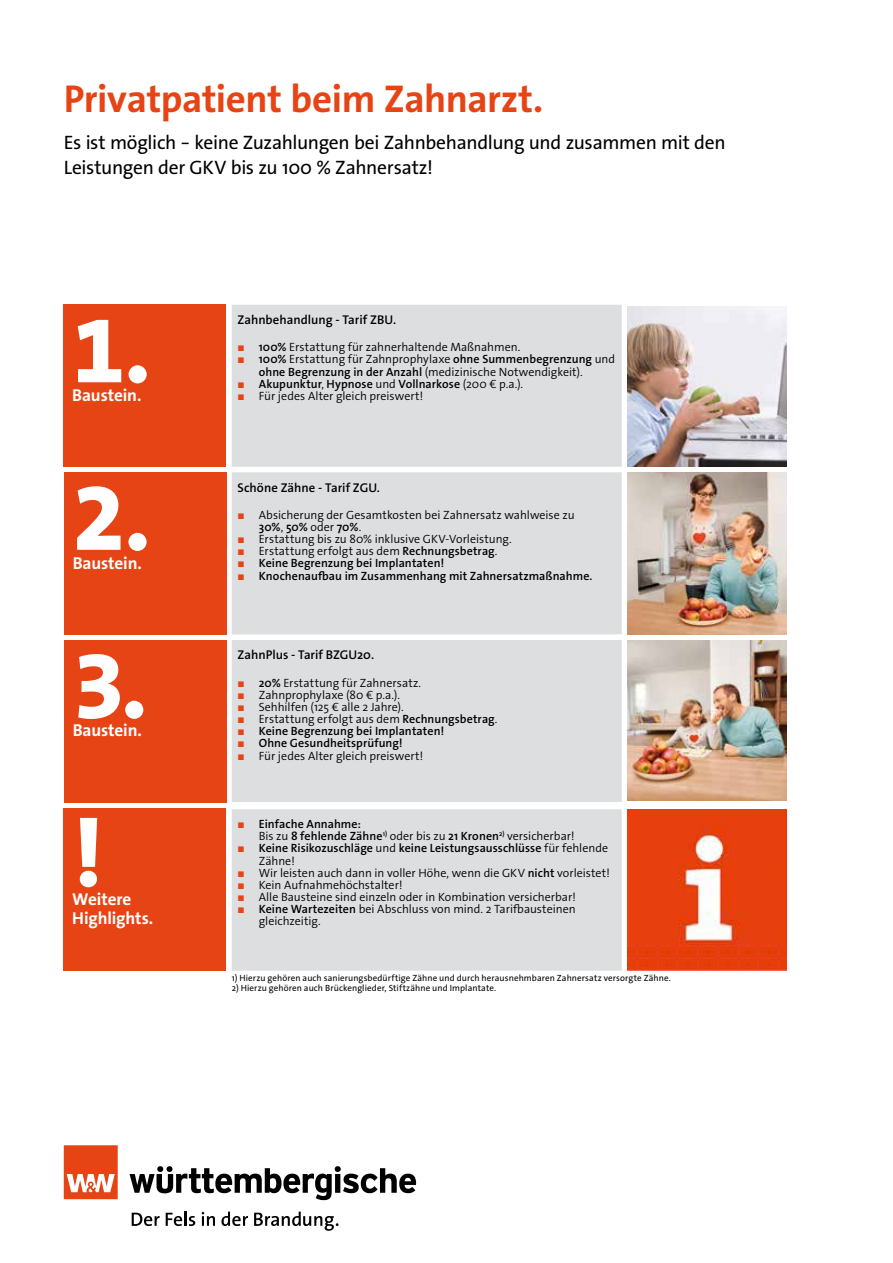
<style>
.page{position:relative;width:893px;height:1263px;background:#fff}
.page>*{position:absolute;margin:0;border:0;box-sizing:border-box;transform-origin:0 0}
.t1{font:800 96px "The Sans Os F";color:#fff}
.t2{font:700 39px "The Sans Os F";letter-spacing:-.01em;color:#e64415}
.t3{font:19.5px/24.8px "The Sans Os F";letter-spacing:-.02em;color:#000}
.t4{font:700 17.25px/18.8px "The Sans Os F";letter-spacing:-.005em;color:#fff}
.t5{font:600 12.75px "The Sans Os F";color:#000}
.t6{font:300 12px/12.1px "The Sans Os F";color:#000}
.t7{font:600 12px/12.1px "The Sans Os F";letter-spacing:.005em;color:#000}
.t8{font:9px "The Sans Os F";letter-spacing:.01em;color:#000}
.s1{font-size:8.25px;color:#e64415}
.s2{font-weight:600}
.s3{font-weight:300;font-size:8.25px;color:#e64415}
.s4{font-weight:300}
</style>
<div class="page">
<div style="left:232px;top:473px;width:389px;height:161px;background:#dddedf"></div>
<div style="left:232px;top:472px;width:390px;height:162px;border:2px solid #dddedf"></div>
<div style="left:232px;top:641px;width:389px;height:160px;background:#dddedf"></div>
<div style="left:232px;top:640px;width:390px;height:162px;border:2px solid #dddedf"></div>
<div style="left:232px;top:305px;width:389px;height:161px;background:#dddedf"></div>
<div style="left:232px;top:305px;width:390px;height:162px;border:2px solid #dddedf"></div>
<img style="left:627px;top:306px;width:160px;height:161px">
<img style="left:627px;top:640px;width:160px;height:161px">
<img style="left:627px;top:472px;width:160px;height:162px">
<div style="left:232px;top:810px;width:389px;height:160px;background:#dddedf"></div>
<div style="left:232px;top:809px;width:390px;height:162px;border:2px solid #dddedf"></div>
<div style="left:64px;top:809px;width:162px;height:162px;background:#e64415"></div>
<img style="left:627px;top:809px;width:160px;height:162px">
<div style="left:64px;top:305px;width:162px;height:162px;background:#e64415"></div>
<div style="left:64px;top:472px;width:162px;height:162px;background:#e64415"></div>
<div style="left:64px;top:640px;width:162px;height:162px;background:#e64415"></div>
<svg style="left:132px;top:1213px;width:28px;height:13px"></svg>
<svg style="left:166px;top:1212px;width:29px;height:14px"></svg>
<svg style="left:202px;top:1212px;width:13px;height:14px"></svg>
<svg style="left:221px;top:1212px;width:27px;height:14px"></svg>
<svg style="left:254px;top:1212px;width:85px;height:19px"></svg>
<svg style="left:130px;top:1166px;width:286px;height:34px"></svg>
<svg style="left:64px;top:1145px;width:54px;height:54px;background:#ea6842"></svg>
<h2 class="t2" style="left:64px;top:73px;width:481px">Privatpatient beim Zahnarzt.</h2>
<h3 class="t3" style="left:64px;top:130px;width:663px">Es ist möglich - keine Zuzahlungen bei Zahnbehandlung und zusammen mit den<br>Leistungen der GKV bis zu 100 % Zahnersatz!</h3>
<h1 class="t1" style="left:72px;top:288px;width:80px">1.</h1>
<h3 class="t4" style="left:72px;top:386px;width:71px">Baustein.</h3>
<h1 class="t1" style="left:73px;top:456px;width:80px">2.</h1>
<h3 class="t4" style="left:73px;top:553px;width:71px">Baustein.</h3>
<h1 class="t1" style="left:73px;top:624px;width:76px">3.</h1>
<h3 class="t4" style="left:73px;top:721px;width:71px">Baustein.</h3>
<h1 class="t1" style="left:72px;top:792px;width:33px">!</h1>
<h3 class="t4" style="left:72px;top:890px;width:82px">Weitere<br>Highlights.</h3>
<p class="t5" style="left:237px;top:312px;width:160px">Zahnbehandlung - Tarif ZBU.</p>
<p class="t6" style="left:237px;top:341px;width:284px"><span class="s1">■</span> <span class="s2">100%</span> Erstattung für zahnerhaltende Maßnahmen.</p>
<p class="t6" style="left:259px;top:353px;width:358px;text-indent:-21px"><span class="s1">■</span> <span class="s2">100%</span> Erstattung für Zahnprophylaxe <span class="s2">ohne Summenbegrenzung</span> und <span class="s2">ohne Begrenzung in der Anzahl</span> (medizinische Notwendigkeit).</p>
<p class="t7" style="left:237px;top:378px;width:287px"><span class="s3">■</span> Akupunktur<span class="s4">,</span> Hypnose <span class="s4">und</span> Vollnarkose <span class="s4">(200 € p.a.).</span></p>
<p class="t6" style="left:237px;top:390px;width:187px"><span class="s1">■</span> Für jedes Alter gleich preiswert!</p>
<p class="t5" style="left:237px;top:479px;width:144px">Schöne Zähne - Tarif ZGU.</p>
<p class="t6" style="left:259px;top:509px;width:317px;text-indent:-21px"><span class="s1">■</span> Absicherung der Gesamtkosten bei Zahnersatz wahlweise zu<br><span class="s2">30%</span>, <span class="s2">50%</span> oder <span class="s2">70%</span>.</p>
<p class="t6" style="left:237px;top:533px;width:276px"><span class="s1">■</span> Erstattung bis zu 80% inklusive GKV-Vorleistung.</p>
<p class="t6" style="left:237px;top:545px;width:262px"><span class="s1">■</span> Erstattung erfolgt aus dem <span class="s2">Rechnungsbetrag</span>.</p>
<p class="t7" style="left:237px;top:557px;width:208px"><span class="s3">■</span> Keine Begrenzung bei Implantaten!</p>
<p class="t7" style="left:237px;top:570px;width:356px"><span class="s3">■</span> Knochenaufbau im Zusammenhang mit Zahnersatzmaßnahme.</p>
<p class="t5" style="left:237px;top:647px;width:138px">ZahnPlus - Tarif BZGU20.</p>
<p class="t6" style="left:237px;top:676px;width:185px"><span class="s1">■</span> <span class="s2">20%</span> Erstattung für Zahnersatz.</p>
<p class="t6" style="left:237px;top:689px;width:164px"><span class="s1">■</span> Zahnprophylaxe (80 € p.a.).</p>
<p class="t6" style="left:237px;top:701px;width:168px"><span class="s1">■</span> Sehhilfen (125 € alle 2 Jahre).</p>
<p class="t6" style="left:237px;top:713px;width:262px"><span class="s1">■</span> Erstattung erfolgt aus dem <span class="s2">Rechnungsbetrag</span>.</p>
<p class="t7" style="left:237px;top:725px;width:208px"><span class="s3">■</span> Keine Begrenzung bei Implantaten!</p>
<p class="t7" style="left:237px;top:737px;width:167px"><span class="s3">■</span> Ohne Gesundheitsprüfung!</p>
<p class="t6" style="left:237px;top:749px;width:187px"><span class="s1">■</span> Für jedes Alter gleich preiswert!</p>
<p class="t7" style="left:259px;top:818px;width:317px;text-indent:-21px"><span class="s3">■</span> Einfache Annahme:<br><span class="s4">Bis zu</span> 8 fehlende Zähne<sup>1)</sup> <span class="s4">oder bis zu</span> 21 Kronen<sup>2)</sup> <span class="s4">versicherbar!</span></p>
<p class="t7" style="left:259px;top:842px;width:351px;text-indent:-21px"><span class="s3">■</span> Keine Risikozuschläge <span class="s4">und</span> keine Leistungsausschlüsse <span class="s4">für fehlende<br>Zähne!</span></p>
<p class="t6" style="left:237px;top:867px;width:374px"><span class="s1">■</span> Wir leisten auch dann in voller Höhe, wenn die GKV <span class="s2">nicht</span> vorleistet!</p>
<p class="t6" style="left:237px;top:879px;width:167px"><span class="s1">■</span> Kein Aufnahmehöchstalter!</p>
<p class="t6" style="left:237px;top:891px;width:340px"><span class="s1">■</span> Alle Bausteine sind einzeln oder in Kombination versicherbar!</p>
<p class="t6" style="left:259px;top:903px;width:318px;text-indent:-21px"><span class="s1">■</span> <span class="s2">Keine Wartezeiten</span> bei Abschluss von mind. 2 Tarifbausteinen gleichzeitig.</p>
<p class="t8" style="left:232px;top:972px;width:441px">1) Hierzu gehören auch sanierungsbedürftige Zähne und durch herausnehmbaren Zahnersatz versorgte Zähne.</p>
<p class="t8" style="left:232px;top:982px;width:266px">2) Hierzu gehören auch Brückenglieder, Stiftzähne und Implantate.</p>
</div>
